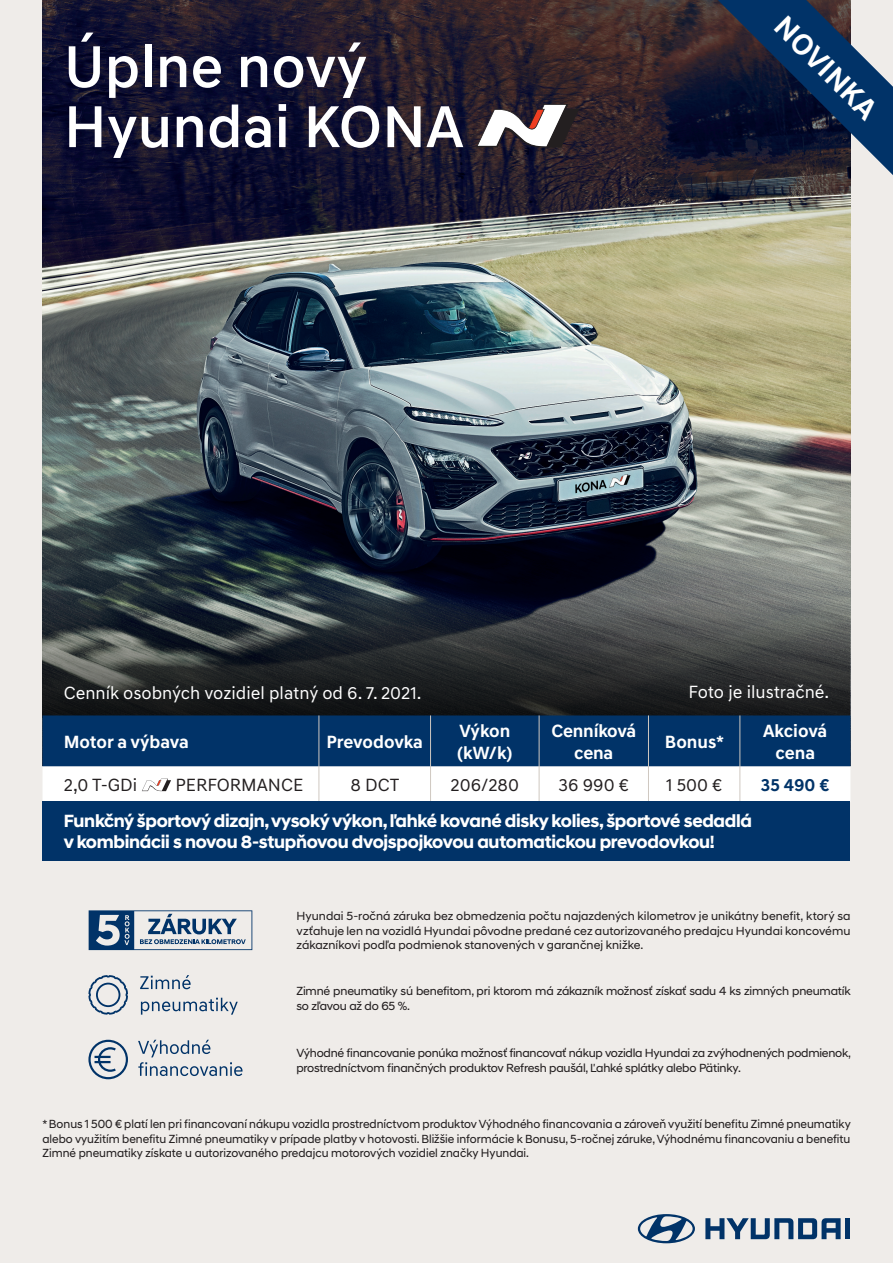
<style>
.page{position:relative;width:893px;height:1263px;background:#efece9}
.page>*{position:absolute;margin:0;border:0;box-sizing:border-box;transform-origin:0 0}
.t1{font:500 60px/60px "Hyundai Sans Text";color:#fff}
.t2{font:700 30px "Hyundai Sans Text";color:#fff}
.t3{font:700 18px/21px "Hyundai Sans Head";letter-spacing:-.015em;color:#fff}
.t4{font:700 18px/21.6px "Hyundai Sans Text";letter-spacing:-.01em;color:#fff;text-align:center}
.t5{font:18px "Hyundai Sans Text";color:#fff}
.t6{font:18px "Hyundai Sans Text";color:#231f20}
.t7{font:700 18px "Hyundai Sans Text";color:#013368}
.t8{font:12px/14.4px "Hyundai Sans Head";letter-spacing:-.015em;color:#231f20}
</style>
<div class="page">
<img style="left:43px;top:0;width:807px;height:571px">
<svg style="left:43px;top:571px;width:807px;height:144px;background:#33373a"></svg>
<svg style="left:718px;top:0;width:175px;height:175px;background:#293b58"></svg>
<svg style="left:140px;top:975px;width:51px;height:14px"></svg>
<svg style="left:141px;top:998px;width:97px;height:17px"></svg>
<svg style="left:88px;top:975px;width:40px;height:40px"></svg>
<svg style="left:88px;top:1040px;width:40px;height:39px"></svg>
<svg style="left:138px;top:1040px;width:105px;height:36px"></svg>
<svg style="left:705px;top:1218px;width:136px;height:21px"></svg>
<div style="left:845px;top:1218px;width:5px;height:21px;background:#013368"></div>
<svg style="left:638px;top:1214px;width:57px;height:29px"></svg>
<div style="left:43px;top:801px;width:807px;height:60px;background:#013368"></div>
<svg style="left:89px;top:910px;width:163px;height:40px"></svg>
<svg style="left:476px;top:104px;width:103px;height:44px;background:#847a7e"></svg>
<svg style="left:43px;top:715px;width:807px;height:86px;background:#6885a4"></svg>
<h1 class="t1" style="left:64px;top:37px;width:401px">Úplne nový<br>Hyundai KONA</h1>
<h2 class="t2" style="left:793px;top:8px;width:133px;rotate:45deg">NOVINKA</h2>
<h3 class="t5" style="left:64px;top:682px;width:359px">Cenník osobných vozidiel platný od 6. 7. 2021.</h3>
<h3 class="t4" style="left:64px;top:731px;width:127px">Motor a výbava</h3>
<h3 class="t4" style="left:326px;top:731px;width:98px">Prevodovka</h3>
<h3 class="t4" style="left:457px;top:720px;width:57px;text-align:left">Výkon (kW/k)</h3>
<h3 class="t4" style="left:551px;top:720px;width:86px">Cenníková cena</h3>
<h3 class="t5" style="left:688px;top:681px;width:142px">Foto je ilustračné.</h3>
<h3 class="t4" style="left:665px;top:731px;width:61px">Bonus*</h3>
<h3 class="t4" style="left:763px;top:720px;width:66px">Akciová cena</h3>
<h3 class="t6" style="left:64px;top:774px;width:75px">2,0 T-GDi</h3>
<h3 class="t6" style="left:175px;top:774px;width:130px">PERFORMANCE</h3>
<h3 class="t6" style="left:351px;top:774px;width:50px">8 DCT</h3>
<h3 class="t6" style="left:450px;top:774px;width:70px">206/280</h3>
<h3 class="t6" style="left:559px;top:774px;width:72px">36 990 €</h3>
<h3 class="t6" style="left:666px;top:774px;width:58px">1 500 €</h3>
<h3 class="t7" style="left:761px;top:774px;width:70px">35 490 €</h3>
<h3 class="t3" style="left:64px;top:811px;width:690px">Funkčný športový dizajn, vysoký výkon, ľahké kované disky kolies, športové sedadlá v kombinácii s novou 8-stupňovou dvojspojkovou automatickou prevodovkou!</h3>
<p class="t8" style="left:297px;top:909px;width:555px;text-align:justify">Hyundai 5-ročná záruka bez obmedzenia počtu najazdených kilometrov je unikátny benefit, ktorý sa vzťahuje len na vozidlá Hyundai pôvodne predané cez autorizovaného predajcu Hyundai koncovému zákazníkovi podľa podmienok stanovených v garančnej knižke.</p>
<p class="t8" style="left:296px;top:984px;width:556px">Zimné pneumatiky sú benefitom, pri ktorom má zákazník možnosť získať sadu 4 ks zimných pneumatík so zľavou až do 65 %.</p>
<p class="t8" style="left:296px;top:1046px;width:556px">Výhodné financovanie ponúka možnosť financovať nákup vozidla Hyundai za zvýhodnených podmienok, prostredníctvom finančných produktov Refresh paušál, Ľahké splátky alebo Pätinky.</p>
<p class="t8" style="left:43px;top:1117px;width:810px;text-align:justify">* Bonus 1 500 € platí len pri financovaní nákupu vozidla prostredníctvom produktov Výhodného financovania a zároveň využití benefitu Zimné pneumatiky alebo využitím benefitu Zimné pneumatiky v prípade platby v hotovosti. Bližšie informácie k Bonusu, 5-ročnej záruke, Výhodnému financovaniu a benefitu Zimné pneumatiky získate u autorizovaného predajcu motorových vozidiel značky Hyundai.</p>
</div>
